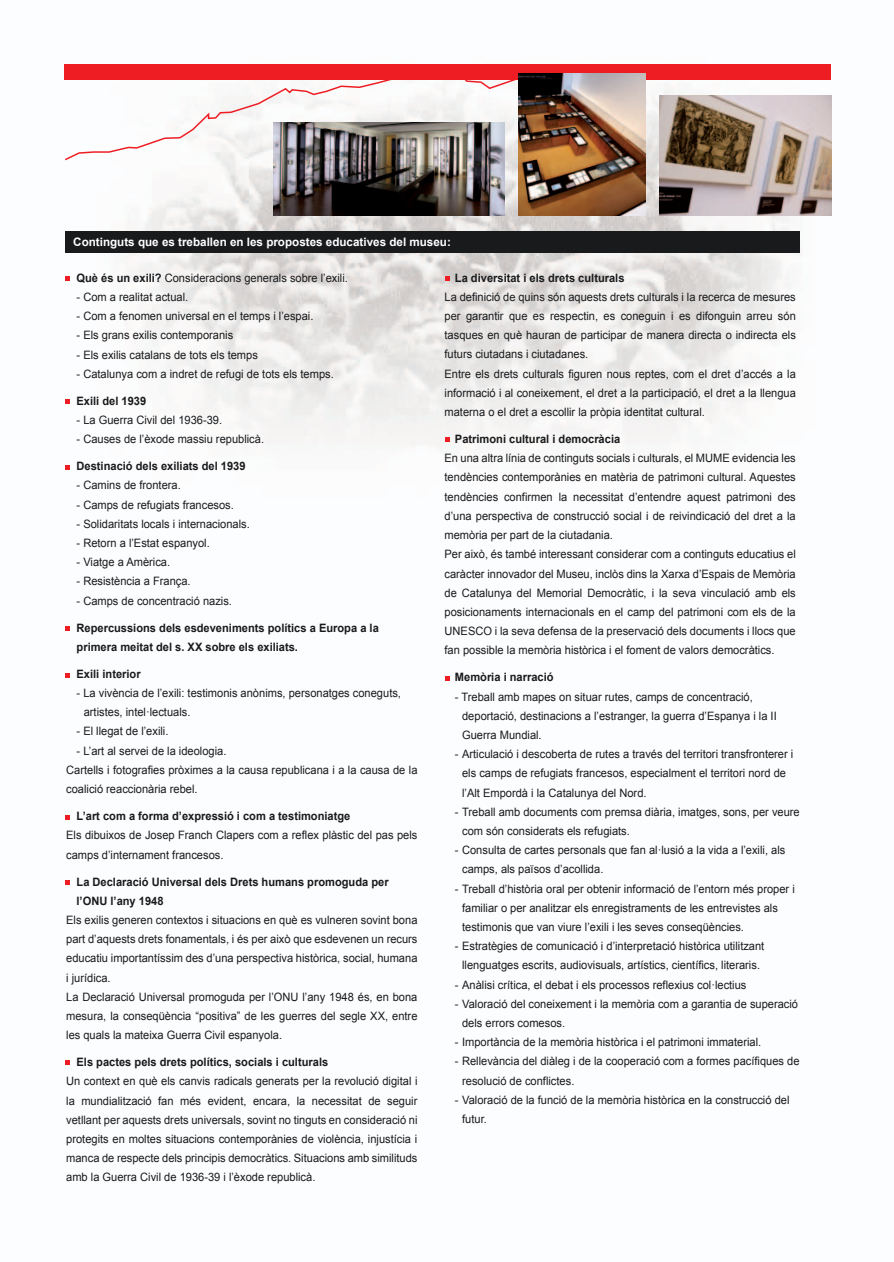
<style>
.page{position:relative;width:894px;height:1262px;background:#fff}
.page>*{position:absolute;margin:0;border:0;box-sizing:border-box;transform-origin:0 0}
.t1{font:700 11.7px "Arial";color:#fff}
.t2{font:11.55px/19.2px "Arial";color:#191a1c;scale:.96 1}
.t3{font:700 11.55px/19.2px "Arial";color:#191a1c;scale:.96 1}
.s1{font-weight:700}
</style>
<div class="page">
<img style="left:65px;top:64px;width:767px;height:1001px">
<div style="left:64px;top:64px;width:765px;height:15px;background:#ee1d23"></div>
<svg style="left:64px;top:79px;width:454px;height:83px"></svg>
<div style="left:66px;top:231px;width:733px;height:22px;background:#191a1c"></div>
<svg style="left:66px;top:276px;width:4px;height:4px"></svg>
<svg style="left:445px;top:276px;width:4px;height:4px"></svg>
<svg style="left:445px;top:437px;width:4px;height:5px"></svg>
<svg style="left:445px;top:676px;width:4px;height:5px"></svg>
<svg style="left:66px;top:626px;width:4px;height:4px"></svg>
<svg style="left:66px;top:673px;width:4px;height:4px"></svg>
<svg style="left:66px;top:880px;width:4px;height:4px"></svg>
<svg style="left:66px;top:815px;width:4px;height:4px"></svg>
<svg style="left:66px;top:1060px;width:4px;height:5px"></svg>
<svg style="left:66px;top:399px;width:4px;height:5px"></svg>
<svg style="left:66px;top:465px;width:4px;height:4px"></svg>
<img style="left:518px;top:73px;width:126px;height:143px">
<img style="left:659px;top:96px;width:172px;height:120px">
<img style="left:273px;top:122px;width:231px;height:94px">
<p class="t1" style="left:73px;top:234px;width:379px">Continguts que es treballen en les propostes educatives del museu:</p>
<p class="t2" style="left:76px;top:268px;width:284px"><span class="s1">Què és un exili?</span> Consideracions generals sobre l’exili.</p>
<p class="t2" style="left:76px;top:287px;width:118px">- Com a realitat actual.</p>
<p class="t2" style="left:76px;top:306px;width:248px">- Com a fenomen universal en el temps i l’espai.</p>
<p class="t2" style="left:76px;top:326px;width:165px">- Els grans exilis contemporanis</p>
<p class="t2" style="left:76px;top:345px;width:190px">- Els exilis catalans de tots els temps</p>
<p class="t2" style="left:76px;top:364px;width:269px">- Catalunya com a indret de refugi de tots els temps.</p>
<p class="t3" style="left:76px;top:391px;width:74px">Exili del 1939</p>
<p class="t2" style="left:76px;top:410px;width:153px">- La Guerra Civil del 1936-39.</p>
<p class="t2" style="left:76px;top:429px;width:197px">- Causes de l’èxode massiu republicà.</p>
<p class="t3" style="left:76px;top:457px;width:177px">Destinació dels exiliats del 1939</p>
<p class="t2" style="left:76px;top:476px;width:110px">- Camins de frontera.</p>
<p class="t2" style="left:76px;top:495px;width:165px">- Camps de refugiats francesos.</p>
<p class="t2" style="left:76px;top:514px;width:182px">- Solidaritats locals i internacionals.</p>
<p class="t2" style="left:76px;top:533px;width:140px">- Retorn a l’Estat espanyol.</p>
<p class="t2" style="left:76px;top:552px;width:99px">- Viatge a Amèrica.</p>
<p class="t2" style="left:76px;top:572px;width:120px">- Resistència a França.</p>
<p class="t2" style="left:76px;top:591px;width:163px">- Camps de concentració nazis.</p>
<p class="t3" style="left:76px;top:618px;width:316px">Repercussions dels esdeveniments polítics a Europa a la primera meitat del s. XX sobre els exiliats.</p>
<p class="t3" style="left:76px;top:664px;width:68px">Exili interior</p>
<p class="t2" style="left:84px;top:683px;width:332px;text-indent:-7px">- La vivència de l’exili: testimonis anònims, personatges coneguts, artistes, intel·lectuals.</p>
<p class="t2" style="left:76px;top:722px;width:97px">- El llegat de l’exili.</p>
<p class="t2" style="left:66px;top:741px;width:367px;text-indent:10px">- L’art al servei de la ideologia.<br>Cartells i fotografies pròximes a la causa republicana i a la causa de la coalició reaccionària rebel.</p>
<p class="t3" style="left:76px;top:807px;width:286px">L’art com a forma d’expressió i com a testimoniatge</p>
<p class="t2" style="left:66px;top:825px;width:367px">Els dibuixos de Josep Franch Clapers com a reflex plàstic del pas pels camps d’internament francesos.</p>
<p class="t3" style="left:76px;top:872px;width:326px">La Declaració Universal dels Drets humans promoguda per l’ONU l’any 1948</p>
<p class="t2" style="left:66px;top:910px;width:367px">Els exilis generen contextos i situacions en què es vulneren sovint bona part d’aquests drets fonamentals, i és per això que esdevenen un recurs educatiu importantíssim des d’una perspectiva històrica, social, humana i jurídica.<br>La Declaració Universal promoguda per l’ONU l’any 1948 és, en bona mesura, la conseqüència “positiva” de les guerres del segle XX, entre les quals la mateixa Guerra Civil espanyola.</p>
<p class="t3" style="left:76px;top:1052px;width:263px">Els pactes pels drets polítics, socials i culturals</p>
<p class="t2" style="left:66px;top:1071px;width:367px;text-align:justify">Un context en què els canvis radicals generats per la revolució digital i la mundialització fan més evident, encara, la necessitat de seguir vetllant per aquests drets universals, sovint no tinguts en consideració ni protegits en moltes situacions contemporànies de violència, injustícia i manca de respecte dels principis democràtics. Situacions amb similituds amb la Guerra Civil de 1936-39 i l’èxode republicà.</p>
<p class="t3" style="left:454px;top:268px;width:178px">La diversitat i els drets culturals</p>
<p class="t2" style="left:444px;top:287px;width:367px">La definició de quins són aquests drets culturals i la recerca de mesures per garantir que es respectin, es coneguin i es difonguin arreu són tasques en què hauran de participar de manera directa o indirecta els futurs ciutadans i ciutadanes.<br>Entre els drets culturals figuren nous reptes, com el dret d’accés a la informació i al coneixement, el dret a la participació, el dret a la llengua materna o el dret a escollir la pròpia identitat cultural.</p>
<p class="t3" style="left:454px;top:430px;width:174px">Patrimoni cultural i democràcia</p>
<p class="t2" style="left:444px;top:449px;width:367px">En una altra línia de continguts socials i culturals, el MUME evidencia les tendències contemporànies en matèria de patrimoni cultural. Aquestes tendències confirmen la necessitat d’entendre aquest patrimoni des d’una perspectiva de construcció social i de reivindicació del dret a la memòria per part de la ciutadania.<br>Per això, és també interessant considerar com a continguts educatius el caràcter innovador del Museu, inclòs dins la Xarxa d’Espais de Memòria de Catalunya del Memorial Democràtic, i la seva vinculació amb els posicionaments internacionals en el camp del patrimoni com els de la UNESCO i la seva defensa de la preservació dels documents i llocs que fan possible la memòria històrica i el foment de valors democràtics.</p>
<p class="t3" style="left:454px;top:668px;width:104px">Memòria i narració</p>
<p class="t2" style="left:462px;top:687px;width:329px;text-indent:-7px">- Treball amb mapes on situar rutes, camps de concentració, deportació, destinacions a l’estranger, la guerra d’Espanya i la II<br>Guerra Mundial.</p>
<p class="t2" style="left:462px;top:744px;width:346px;text-indent:-7px">- Articulació i descoberta de rutes a través del territori transfronterer i els camps de refugiats francesos, especialment el territori nord de l’Alt Empordà i la Catalunya del Nord.</p>
<p class="t2" style="left:462px;top:802px;width:353px;text-indent:-7px">- Treball amb documents com premsa diària, imatges, sons, per veure com són considerats els refugiats.</p>
<p class="t2" style="left:462px;top:840px;width:338px;text-indent:-7px">- Consulta de cartes personals que fan al·lusió a la vida a l’exili, als camps, als països d’acollida.</p>
<p class="t2" style="left:462px;top:879px;width:348px;text-indent:-7px">- Treball d’història oral per obtenir informació de l’entorn més proper i familiar o per analitzar els enregistraments de les entrevistes als testimonis que van viure l’exili i les seves conseqüències.</p>
<p class="t2" style="left:454px;top:936px;width:324px;text-align:center">- Estratègies de comunicació i d’interpretació històrica utilitzant llenguatges escrits, audiovisuals, artístics, científics, literaris.</p>
<p class="t2" style="left:454px;top:975px;width:305px">- Anàlisi crítica, el debat i els processos reflexius col·lectius</p>
<p class="t2" style="left:462px;top:994px;width:351px;text-indent:-7px">- Valoració del coneixement i la memòria com a garantia de superació dels errors comesos.</p>
<p class="t2" style="left:454px;top:1032px;width:320px">- Importància de la memòria històrica i el patrimoni immaterial.</p>
<p class="t2" style="left:462px;top:1051px;width:353px;text-indent:-7px">- Rellevància del diàleg i de la cooperació com a formes pacífiques de resolució de conflictes.</p>
<p class="t2" style="left:462px;top:1090px;width:342px;text-indent:-7px">- Valoració de la funció de la memòria històrica en la construcció del futur.</p>
</div>
